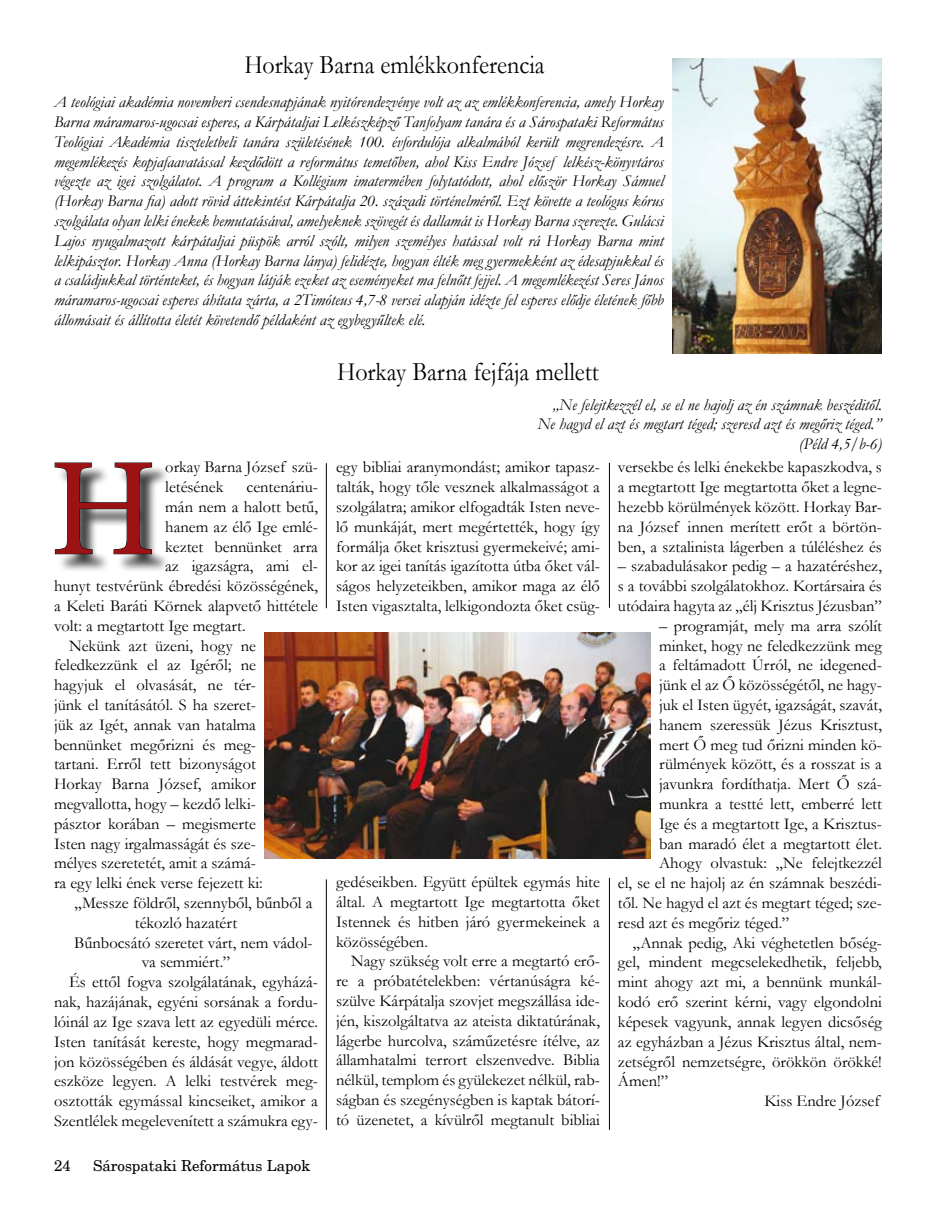
<style>
.page{position:relative;width:936px;height:1208px;background:#fff}
.page>*{position:absolute;margin:0;border:0;box-sizing:border-box;transform-origin:0 0}
.t1{font:139.5px "Minion Pro";color:#9d1215}
.t2{font:26.4px "Garamond";color:#000;scale:.91 1}
.t3{font:16.5px/19.8px "Garamond";color:#000;text-align:justify}
.t4{font:italic 16.5px/19.8px "Garamond";color:#000;text-align:justify}
.t5{font:15px "New Brunswick";color:#000}
</style>
<div class="page">
<div style="left:57px;top:465px;width:112px;height:108px;background:#000;opacity:.75"></div>
<svg style="left:54px;top:462px;width:98px;height:92px"></svg>
<img style="left:672px;top:58px;width:209px;height:296px">
<img style="left:264px;top:632px;width:386px;height:227px">
<hr style="left:326px;top:463px;width:1px;height:145px;background:#000">
<hr style="left:609px;top:463px;width:1px;height:145px;background:#000">
<hr style="left:609px;top:878px;width:1px;height:251px;background:#000">
<hr style="left:326px;top:879px;width:1px;height:250px;background:#000">
<h2 class="t2" style="left:244px;top:47px;width:331px">Horkay Barna emlékkonferencia</h2>
<p class="t4" style="left:54px;top:92px;width:611px">A teológiai akadémia novemberi csendesnapjának nyitórendezvénye volt az az emlékkonferencia, amely Horkay Barna máramaros-ugocsai esperes, a Kárpátaljai Lelkészképző Tanfolyam tanára és a Sárospataki Református Teológiai Akadémia tiszteletbeli tanára születésének 100. évfordulója alkalmából került megrendezésre. A megemlékezés kopjafaavatással kezdődött a református temetőben, ahol Kiss Endre József lelkész-könyvtáros végezte az igei szolgálatot. A program a Kollégium imatermében folytatódott, ahol először Horkay Sámuel (Horkay Barna fia) adott rövid áttekintést Kárpátalja 20. századi történelméről. Ezt követte a teológus kórus szolgálata olyan lelki énekek bemutatásával, amelyeknek szövegét és dallamát is Horkay Barna szerezte. Gulácsi Lajos nyugalmazott kárpátaljai püspök arról szólt, milyen személyes hatással volt rá Horkay Barna mint lelkipásztor. Horkay Anna (Horkay Barna lánya) felidézte, hogyan élték meg gyermekként az édesapjukkal és a családjukkal történteket, és hogyan látják ezeket az eseményeket ma felnőtt fejjel. A megemlékezést Seres János máramaros-ugocsai esperes áhítata zárta, a 2Timóteus 4,7-8 versei alapján idézte fel esperes elődje életének főbb állomásait és állította életét követendő példaként az egybegyűltek elé.</p>
<h2 class="t2" style="left:337px;top:354px;width:289px">Horkay Barna fejfája mellett</h2>
<p class="t4" style="left:537px;top:394px;width:346px;text-align:right">„Ne felejtkezzél el, se el ne hajolj az én számnak beszéditől.<br>Ne hagyd el azt és megtart téged; szeresd azt és megőriz téged.” (Péld 4,5/b-6)</p>
<p class="t3" style="left:165px;top:457px;width:154px">orkay Barna József szü&shy;letésének</p>
<h1 class="t1" style="left:50px;top:416px;width:108px">H</h1>
<p class="t3" style="left:246px;top:476px;width:73px">centenáriu-</p>
<p class="t3" style="left:165px;top:496px;width:154px">mán nem a halott betű,</p>
<p class="t3" style="left:165px;top:516px;width:154px">hanem az élő Ige emlé-</p>
<p class="t3" style="left:165px;top:536px;width:154px">keztet bennünket arra</p>
<p class="t3" style="left:165px;top:556px;width:154px">az igazságra, ami el-</p>
<p class="t3" style="left:54px;top:575px;width:265px">hunyt testvérünk ébredési közösségének,</p>
<p class="t3" style="left:54px;top:595px;width:265px">a Keleti Baráti Körnek alapvető hittétele</p>
<p class="t3" style="left:54px;top:615px;width:193px">volt: a megtartott Ige megtart.</p>
<p class="t3" style="left:69px;top:635px;width:188px">Nekünk azt üzeni, hogy ne</p>
<p class="t3" style="left:54px;top:655px;width:203px">feledkezzünk el az Igéről; ne</p>
<p class="t3" style="left:54px;top:674px;width:203px">hagyjuk el olvasását, ne tér-</p>
<p class="t3" style="left:54px;top:694px;width:203px">jünk el tanításától. S ha szeret-</p>
<p class="t3" style="left:54px;top:714px;width:203px">jük az Igét, annak van hatalma</p>
<p class="t3" style="left:54px;top:734px;width:203px">bennünket megőrizni és meg-</p>
<p class="t3" style="left:54px;top:754px;width:203px">tartani. Erről tett bizonyságot</p>
<p class="t3" style="left:54px;top:773px;width:203px">Horkay Barna József, amikor</p>
<p class="t3" style="left:54px;top:793px;width:203px">megvallotta, hogy – kezdő lelki-</p>
<p class="t3" style="left:54px;top:813px;width:203px">pásztor korában – megismerte</p>
<p class="t3" style="left:54px;top:833px;width:203px">Isten nagy irgalmasságát és sze-</p>
<p class="t3" style="left:54px;top:853px;width:203px">mélyes szeretetét, amit a számá-</p>
<p class="t3" style="left:54px;top:872px;width:210px">ra egy lelki ének verse fejezett ki:</p>
<p class="t3" style="left:75px;top:892px;width:239px">„Messze földről, szennyből, bűnből a</p>
<p class="t3" style="left:135px;top:912px;width:104px">tékozló hazatért</p>
<p class="t3" style="left:74px;top:932px;width:240px">Bűnbocsátó szeretet várt, nem vádol-</p>
<p class="t3" style="left:142px;top:952px;width:90px">va semmiért.”</p>
<p class="t3" style="left:69px;top:971px;width:250px">És ettől fogva szolgálatának, egyházá-</p>
<p class="t3" style="left:54px;top:991px;width:265px">nak, hazájának, egyéni sorsának a fordu-</p>
<p class="t3" style="left:54px;top:1011px;width:265px">lóinál az Ige szava lett az egyedüli mérce.</p>
<p class="t3" style="left:54px;top:1031px;width:265px">Isten tanítását kereste, hogy megmarad-</p>
<p class="t3" style="left:54px;top:1051px;width:265px">jon közösségében és áldását vegye, áldott</p>
<p class="t3" style="left:54px;top:1070px;width:265px">eszköze legyen. A lelki testvérek meg-</p>
<p class="t3" style="left:54px;top:1090px;width:265px">osztották egymással kincseiket, amikor a</p>
<p class="t3" style="left:54px;top:1110px;width:265px">Szentlélek megelevenített a számukra egy-</p>
<p class="t5" style="left:54px;top:1156px;width:18px">24</p>
<p class="t5" style="left:93px;top:1156px;width:219px">Sárospataki Református Lapok</p>
<p class="t3" style="left:336px;top:457px;width:265px">egy bibliai aranymondást; amikor tapasz&shy;talták, hogy tőle vesznek alkalmasságot a szolgálatra; amikor elfogadták Isten neve&shy;lő munkáját, mert megértették, hogy így formálja őket krisztusi gyermekeivé; ami&shy;kor az igei tanítás igazította útba őket vál&shy;ságos helyzeteikben, amikor maga az élő Isten vigasztalta, lelkigondozta őket csüg-</p>
<p class="t3" style="left:336px;top:871px;width:265px">gedéseikben. Együtt épültek egymás hite által. A megtartott Ige megtartotta őket Istennek és hitben járó gyermekeinek a közösségében.</p>
<p class="t3" style="left:336px;top:951px;width:265px;text-indent:15px">Nagy szükség volt erre a megtartó erő&shy;re a próbatételekben: vértanúságra ké&shy;szülve Kárpátalja szovjet megszállása ide&shy;jén, kiszolgáltatva az ateista diktatúrának, lágerbe hurcolva, száműzetésre ítélve, az államhatalmi terrort elszenvedve. Biblia nélkül, templom és gyülekezet nélkül, rab&shy;ságban és szegénységben is kaptak bátorí&shy;tó üzenetet, a kívülről megtanult bibliai</p>
<p class="t3" style="left:618px;top:457px;width:265px">versekbe és lelki énekekbe kapaszkodva, s a megtartott Ige megtartotta őket a legne&shy;hezebb körülmények között. Horkay Bar&shy;na József innen merített erőt a börtön&shy;ben, a sztalinista lágerben a túléléshez és</p>
<p class="t3" style="left:618px;top:556px;width:265px">– szabadulásakor pedig – a hazatéréshez, s a további szolgálatokhoz. Kortársaira és utódaira hagyta az „élj Krisztus Jézusban”</p>
<p class="t3" style="left:659px;top:615px;width:224px">– programját, mely ma arra szólít</p>
<p class="t3" style="left:659px;top:635px;width:224px">minket, hogy ne feledkezzünk meg</p>
<p class="t3" style="left:659px;top:655px;width:224px">a feltámadott Úrról, ne idegened-</p>
<p class="t3" style="left:659px;top:674px;width:224px">jünk el az Ő közösségétől, ne hagy-</p>
<p class="t3" style="left:659px;top:694px;width:224px">juk el Isten ügyét, igazságát, szavát,</p>
<p class="t3" style="left:659px;top:714px;width:224px">hanem szeressük Jézus Krisztust,</p>
<p class="t3" style="left:659px;top:734px;width:224px">mert Ő meg tud őrizni minden kö-</p>
<p class="t3" style="left:659px;top:754px;width:224px">rülmények között, és a rosszat is a</p>
<p class="t3" style="left:659px;top:773px;width:224px">javunkra fordíthatja. Mert Ő szá-</p>
<p class="t3" style="left:659px;top:793px;width:224px">munkra a testté lett, emberré lett</p>
<p class="t3" style="left:659px;top:813px;width:224px">Ige és a megtartott Ige, a Krisztus-</p>
<p class="t3" style="left:659px;top:833px;width:224px">ban maradó élet a megtartott élet.</p>
<p class="t3" style="left:659px;top:853px;width:224px">Ahogy olvastuk: „Ne felejtkezzél</p>
<p class="t3" style="left:618px;top:872px;width:265px">el, se el ne hajolj az én számnak beszédi-</p>
<p class="t3" style="left:618px;top:892px;width:265px">től. Ne hagyd el azt és megtart téged; sze-</p>
<p class="t3" style="left:618px;top:912px;width:173px">resd azt és megőriz téged.”</p>
<p class="t3" style="left:633px;top:932px;width:250px">„Annak pedig, Aki véghetetlen bőség-</p>
<p class="t3" style="left:618px;top:952px;width:265px">gel, mindent megcselekedhetik, feljebb,</p>
<p class="t3" style="left:618px;top:971px;width:265px">mint ahogy azt mi, a bennünk munkál-</p>
<p class="t3" style="left:618px;top:991px;width:265px">kodó erő szerint kérni, vagy elgondolni</p>
<p class="t3" style="left:618px;top:1011px;width:265px">képesek vagyunk, annak legyen dicsőség</p>
<p class="t3" style="left:618px;top:1031px;width:265px">az egyházban a Jézus Krisztus által, nem-</p>
<p class="t3" style="left:618px;top:1051px;width:265px">zetségről nemzetségre, örökkön örökké!</p>
<p class="t3" style="left:618px;top:1070px;width:52px">Ámen!”</p>
<p class="t3" style="left:764px;top:1090px;width:117px">Kiss Endre József</p>
</div>
